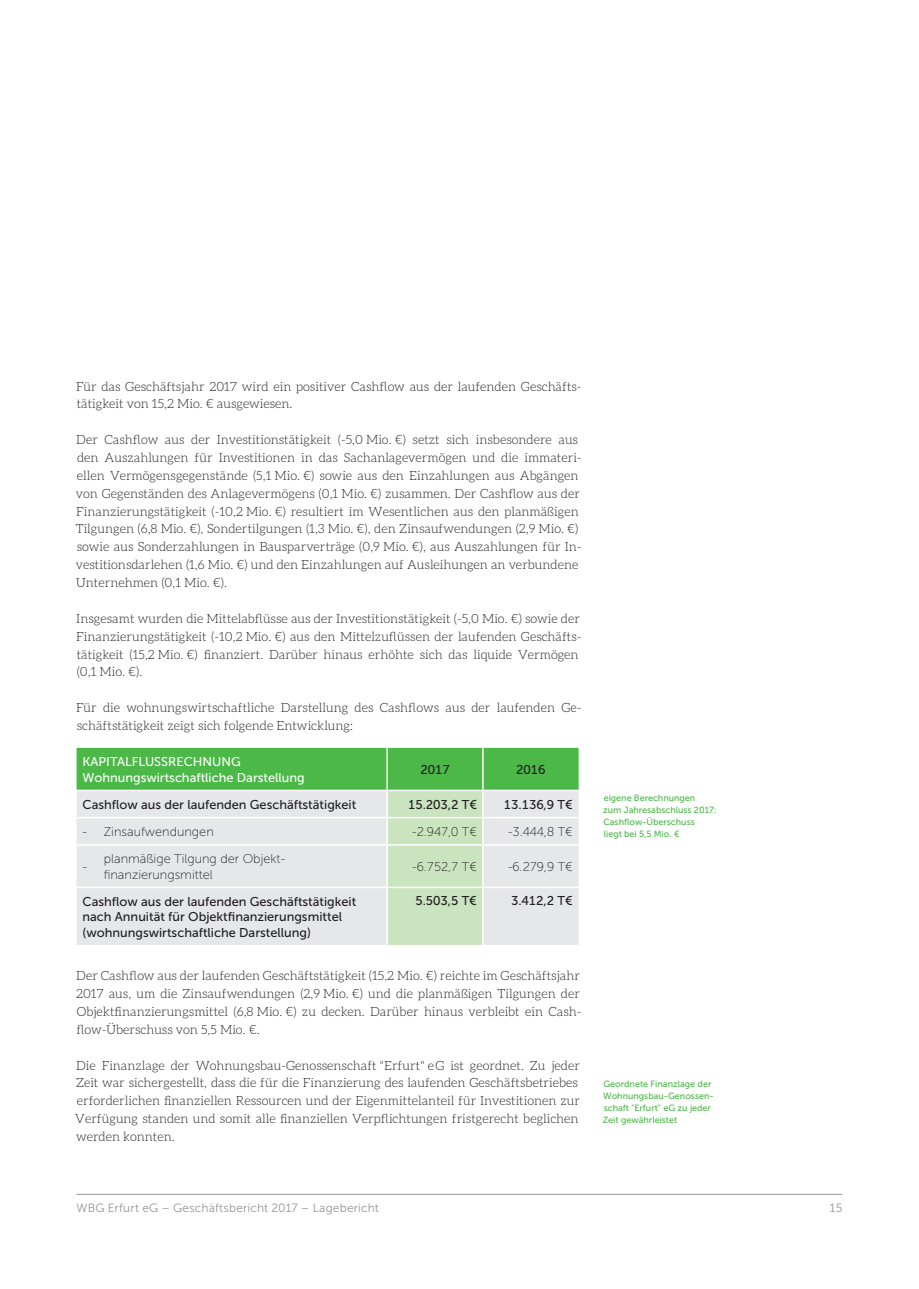
<style>
.page{position:relative;width:919px;height:1289px;background:#fff}
.page>*{position:absolute;margin:0;border:0;box-sizing:border-box;transform-origin:0 0}
.t1{font:300 12.75px/17.9px "Aleo";color:#231f20}
.t2{font:12.75px/15.3px "Museo Sans 500";color:#231f20}
.t3{font:12.75px/15.3px "Museo Sans 100";color:#231f20}
.t4{font:12.75px/15.3px "Museo Sans 500";color:#fff}
.t5{font:12px "Museo Sans 300";letter-spacing:.01em;color:#939598}
.t6{font:9px/12px "Museo Sans 500";color:#4cb848}
</style>
<div class="page">
<hr style="left:77px;top:1193px;width:765px;height:1px;background:#939598">
<svg style="left:77px;top:747px;width:501px;height:198px;background:#c2ddc2"></svg>
<hr style="left:386px;top:845px;width:2px;height:41px;background:#fff">
<hr style="left:482px;top:845px;width:1px;height:41px;background:#fff">
<hr style="left:386px;top:888px;width:2px;height:56px;background:#fff">
<hr style="left:482px;top:888px;width:1px;height:56px;background:#fff">
<p class="t1" style="left:76px;top:377px;width:507px">Für das Geschäftsjahr 2017 wird ein positiver Cashflow aus der laufenden Geschäfts&shy;tätigkeit von 15,2 Mio. € ausgewiesen.</p>
<p class="t1" style="left:76px;top:430px;width:507px">Der Cashflow aus der Investitionstätigkeit (-5,0 Mio. €) setzt sich insbesondere aus den Auszahlungen für Investitionen in das Sachanlagevermögen und die immateri&shy;ellen Vermögensgegenstände (5,1 Mio. €) sowie aus den Einzahlungen aus Abgängen von Gegenständen des Anlagevermögens (0,1 Mio. €) zusammen. Der Cashflow aus der Finanzierungstätigkeit (-10,2 Mio. €) resultiert im Wesentlichen aus den planmäßigen Tilgungen (6,8 Mio. €), Sondertilgungen (1,3 Mio. €), den Zinsaufwendungen (2,9 Mio. €) sowie aus Sonderzahlungen in Bausparverträge (0,9 Mio. €), aus Auszahlungen für In&shy;vestitionsdarlehen (1,6 Mio. €) und den Einzahlungen auf Ausleihungen an verbundene Unternehmen (0,1 Mio. €).</p>
<p class="t1" style="left:76px;top:609px;width:507px">Insgesamt wurden die Mittelabflüsse aus der Investitionstätigkeit (-5,0 Mio. €) sowie der Finanzierungstätigkeit (-10,2 Mio. €) aus den Mittelzuflüssen der laufenden Geschäfts&shy;tätigkeit (15,2 Mio. €) finanziert. Darüber hinaus erhöhte sich das liquide Vermögen (0,1 Mio. €).</p>
<p class="t1" style="left:76px;top:698px;width:507px">Für die wohnungswirtschaftliche Darstellung des Cashflows aus der laufenden Ge&shy;schäftstätigkeit zeigt sich folgende Entwicklung:</p>
<p class="t4" style="left:83px;top:754px;width:224px">KAPITALFLUSSRECHNUNG<br>Wohnungswirtschaftliche Darstellung</p>
<p class="t2" style="left:420px;top:762px;width:31px">2017</p>
<p class="t2" style="left:516px;top:762px;width:31px">2016</p>
<p class="t2" style="left:83px;top:796px;width:275px">Cashflow aus der laufenden Geschäftstätigkeit</p>
<p class="t2" style="left:408px;top:796px;width:70px">15.203,2 T€</p>
<p class="t2" style="left:503px;top:796px;width:70px">13.136,9 T€</p>
<p class="t3" style="left:83px;top:824px;width:133px">- Zinsaufwendungen</p>
<p class="t3" style="left:412px;top:824px;width:66px">-2.947,0 T€</p>
<p class="t3" style="left:508px;top:824px;width:66px">-3.444,8 T€</p>
<p class="t3" style="left:83px;top:859px;width:6px">-</p>
<p class="t3" style="left:104px;top:851px;width:183px">planmäßige Tilgung der Objekt&shy;finanzierungsmittel</p>
<p class="t3" style="left:412px;top:859px;width:66px">-6.752,7 T€</p>
<p class="t3" style="left:508px;top:859px;width:66px">-6.279,9 T€</p>
<p class="t2" style="left:83px;top:894px;width:275px">Cashflow aus der laufenden Geschäftstätigkeit nach Annuität für Objektfinanzierungsmittel (wohnungswirtschaftliche Darstellung)</p>
<p class="t2" style="left:415px;top:893px;width:63px">5.503,5 T€</p>
<p class="t2" style="left:511px;top:893px;width:63px">3.412,2 T€</p>
<p class="t1" style="left:76px;top:966px;width:507px">Der Cashflow aus der laufenden Geschäftstätigkeit (15,2 Mio. €) reichte im Geschäftsjahr 2017 aus, um die Zinsaufwendungen (2,9 Mio. €) und die planmäßigen Tilgungen der Objektfinanzierungsmittel (6,8 Mio. €) zu decken. Darüber hinaus verbleibt ein Cash&shy;flow-Überschuss von 5,5 Mio. €.</p>
<p class="t1" style="left:75px;top:1056px;width:506px">Die Finanzlage der Wohnungsbau-Genossenschaft "Erfurt" eG ist geordnet. Zu jeder Zeit war sichergestellt, dass die für die Finanzierung des laufenden Geschäftsbetriebes erforderlichen finanziellen Ressourcen und der Eigenmittelanteil für Investitionen zur Verfügung standen und somit alle finanziellen Verpflichtungen fristgerecht beglichen werden konnten.</p>
<p class="t6" style="left:603px;top:792px;width:115px">eigene Berechnungen<br>zum Jahresabschluss 2017:<br>Cashflow-Überschuss<br>liegt bei 5,5 Mio. €</p>
<p class="t6" style="left:603px;top:1078px;width:112px">Geordnete Finanzlage der<br>Wohnungsbau-Genossen&shy;schaft "Erfurt" e G zu jeder<br>Zeit gewährleistet</p>
<p class="t5" style="left:77px;top:1201px;width:304px">WBG Erfurt e G – Geschäftsbericht 2017 – Lagebericht</p>
<p class="t5" style="left:829px;top:1201px;width:14px">15</p>
</div>
